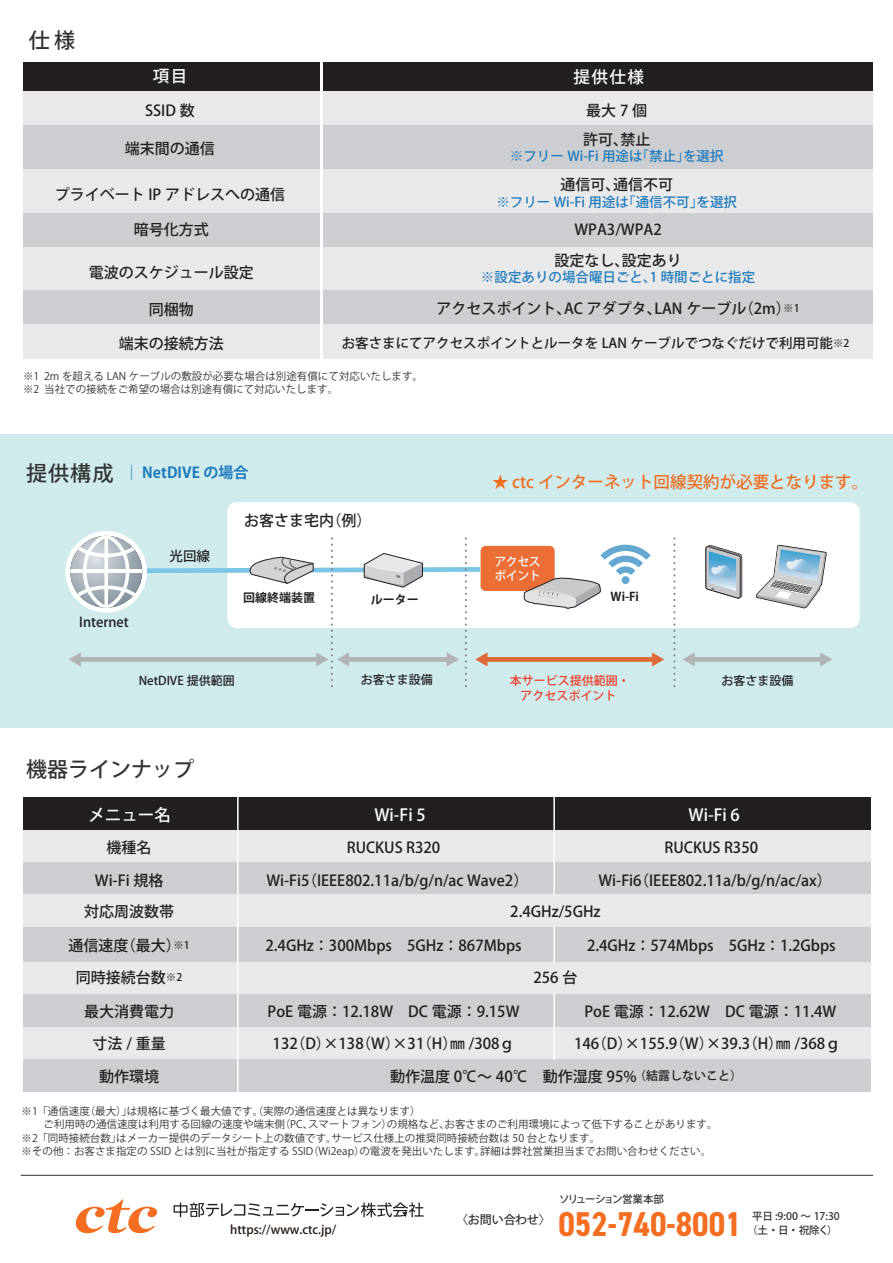
<style>
.page{position:relative;width:893px;height:1263px;background:#fff}
.page>*{position:absolute;margin:0;border:0;box-sizing:border-box;transform-origin:0 0}
.t1{font:700 condensed 34.5px "DIN2014";color:#f36e21}
.t2{font:500 21px "Koz Go Pro";color:#333334}
.t3{font:500 16.5px "Koz Go Pro";color:#f36e21}
.t4{font:500 16.5px "Koz Go Pro";color:#fff}
.t5{font:500 15px "Koz Go Pro";color:#231f20}
.t6{font:700 15px "Koz Go Pro";color:#1e7bbd}
.t7{font:500 13.5px "Koz Go Pro";color:#1e7bbd}
.t8{font:500 13.5px "Koz Go Pro";color:#231f20}
.t9{font:500 12px "Koz Go Pro";color:#231f20}
.t10{font:500 12px "Koz Go Pro";color:#221713}
.t11{font:500 12px "Koz Go Pro";color:#ef3e29}
.t12{font:700 12px "Koz Go Pro";color:#231f20}
.t13{font:500 12px/13.5px "Koz Go Pro";letter-spacing:-.05em;color:#fff}
.t14{font:500 12px "Koz Go Pro";letter-spacing:-.01em;color:#333334}
.t15{font:10.5px/13.5px "Koz Go Pro";color:#333334}
.t16{font:500 10.5px/13.5px "Koz Go Pro";color:#323334;text-align:center}
.t17{font:500 10.5px "Koz Go Pro";letter-spacing:-.085em;color:#303333}
.s1{font-size:10.5px}
.s2{font-size:12px}
</style>
<div class="page">
<div style="left:0;top:434px;width:893px;height:293px;background:#d0ebec"></div>
<div style="left:227px;top:502px;width:633px;height:126px;background:#fff;border-radius:9px"></div>
<div style="left:23px;top:62px;width:296px;height:30px;background:#231f20"></div>
<div style="left:323px;top:62px;width:549px;height:30px;background:#231f20"></div>
<div style="left:23px;top:92px;width:296px;height:34px;background:#eae9e9"></div>
<div style="left:323px;top:92px;width:549px;height:34px;background:#eae9e9"></div>
<div style="left:23px;top:126px;width:296px;height:43px;background:#cdced1"></div>
<div style="left:323px;top:126px;width:549px;height:43px;background:#cdced1"></div>
<div style="left:23px;top:169px;width:296px;height:44px;background:#eae9e9"></div>
<div style="left:323px;top:169px;width:549px;height:44px;background:#eae9e9"></div>
<div style="left:23px;top:213px;width:296px;height:34px;background:#cdced1"></div>
<div style="left:323px;top:213px;width:549px;height:34px;background:#cdced1"></div>
<div style="left:23px;top:247px;width:296px;height:44px;background:#eae9e9"></div>
<div style="left:323px;top:247px;width:549px;height:44px;background:#eae9e9"></div>
<div style="left:23px;top:291px;width:296px;height:34px;background:#cdced1"></div>
<div style="left:323px;top:291px;width:549px;height:34px;background:#cdced1"></div>
<div style="left:23px;top:325px;width:296px;height:34px;background:#eae9e9"></div>
<div style="left:323px;top:325px;width:549px;height:34px;background:#eae9e9"></div>
<div style="left:23px;top:797px;width:215px;height:33px;background:#231f20"></div>
<div style="left:238px;top:797px;width:316px;height:33px;background:#231f20"></div>
<div style="left:554px;top:797px;width:316px;height:33px;background:#231f20"></div>
<div style="left:23px;top:830px;width:215px;height:32px;background:#eae9e9"></div>
<div style="left:238px;top:830px;width:316px;height:32px;background:#eae9e9"></div>
<div style="left:554px;top:830px;width:316px;height:32px;background:#eae9e9"></div>
<div style="left:23px;top:862px;width:215px;height:33px;background:#cdced1"></div>
<div style="left:238px;top:862px;width:316px;height:33px;background:#cdced1"></div>
<div style="left:554px;top:862px;width:316px;height:33px;background:#cdced1"></div>
<div style="left:23px;top:895px;width:215px;height:32px;background:#eae9e9"></div>
<div style="left:238px;top:895px;width:632px;height:32px;background:#eae9e9"></div>
<div style="left:23px;top:927px;width:215px;height:35px;background:#cdced1"></div>
<div style="left:238px;top:927px;width:316px;height:35px;background:#cdced1"></div>
<div style="left:554px;top:927px;width:316px;height:35px;background:#cdced1"></div>
<div style="left:23px;top:962px;width:215px;height:33px;background:#eae9e9"></div>
<div style="left:238px;top:962px;width:632px;height:33px;background:#eae9e9"></div>
<div style="left:23px;top:995px;width:215px;height:32px;background:#cdced1"></div>
<div style="left:238px;top:995px;width:316px;height:32px;background:#cdced1"></div>
<div style="left:554px;top:995px;width:316px;height:32px;background:#cdced1"></div>
<div style="left:23px;top:1027px;width:215px;height:32px;background:#eae9e9"></div>
<div style="left:238px;top:1027px;width:316px;height:32px;background:#eae9e9"></div>
<div style="left:554px;top:1027px;width:316px;height:32px;background:#eae9e9"></div>
<div style="left:23px;top:1059px;width:215px;height:33px;background:#cdced1"></div>
<div style="left:238px;top:1059px;width:632px;height:33px;background:#cdced1"></div>
<hr style="left:237px;top:797px;width:2px;height:296px;background:#fff">
<hr style="left:553px;top:797px;width:2px;height:98px;background:#fff">
<hr style="left:553px;top:926px;width:2px;height:37px;background:#fff">
<hr style="left:553px;top:994px;width:2px;height:66px;background:#fff">
<svg style="left:673px;top:538px;width:2px;height:149px"></svg>
<div style="left:693px;top:657px;width:129px;height:5px;background:#b1b3b5"></div>
<svg style="left:683px;top:652px;width:12px;height:14px"></svg>
<svg style="left:820px;top:652px;width:12px;height:14px"></svg>
<div style="left:485px;top:657px;width:169px;height:5px;background:#dd6a37"></div>
<svg style="left:652px;top:652px;width:12px;height:14px"></svg>
<div style="left:65px;top:531px;width:82px;height:82px;background:#fff;border-radius:50%"></div>
<svg style="left:705px;top:545px;width:37px;height:54px;background:#a2bac9"></svg>
<svg style="left:756px;top:545px;width:71px;height:63px"></svg>
<div style="left:481px;top:546px;width:74px;height:45px;background:#eb6e36;border-radius:5px"></div>
<svg style="left:69px;top:536px;width:418px;height:151px"></svg>
<svg style="left:524px;top:545px;width:127px;height:64px"></svg>
<hr style="left:21px;top:1175px;width:852px;height:1px;background:#333334">
<svg style="left:174px;top:1202px;width:250px;height:15px"></svg>
<svg style="left:75px;top:1199px;width:83px;height:35px"></svg>
<h2 class="t2" style="left:29px;top:27px;width:48px">仕様</h2>
<p class="t4" style="left:153px;top:66px;width:36px">項目</p>
<p class="t4" style="left:573px;top:66px;width:72px">提供仕様</p>
<p class="t5" style="left:145px;top:101px;width:51px">SSID 数</p>
<p class="t5" style="left:586px;top:101px;width:62px">最大7個</p>
<p class="t5" style="left:125px;top:139px;width:91px">端末間の通信</p>
<p class="t5" style="left:583px;top:129px;width:69px">許可、禁止</p>
<p class="t7" style="left:510px;top:147px;width:215px">※フリー Wi-Fi 用途は「禁止」を選択</p>
<p class="t5" style="left:55px;top:185px;width:232px">プライベート IP アドレスへの通信</p>
<p class="t5" style="left:560px;top:175px;width:114px">通信可、通信不可</p>
<p class="t7" style="left:496px;top:193px;width:242px">※フリー Wi-Fi 用途は「通信不可」を選択</p>
<p class="t5" style="left:134px;top:220px;width:76px">暗号化方式</p>
<p class="t5" style="left:574px;top:220px;width:89px">WPA3/WPA2</p>
<p class="t5" style="left:89px;top:263px;width:167px">電波のスケジュール設定</p>
<p class="t5" style="left:554px;top:251px;width:129px">設定なし、設定あり</p>
<p class="t7" style="left:481px;top:269px;width:276px">※設定ありの場合曜日ごと、1 時間ごとに指定</p>
<p class="t5" style="left:149px;top:299px;width:46px">同梱物</p>
<p class="t5" style="left:436px;top:299px;width:365px">アクセスポイント、AC アダプタ、LAN ケーブル（2m）<span class="s1">※1</span></p>
<p class="t5" style="left:119px;top:333px;width:106px">端末の接続方法</p>
<p class="t8" style="left:342px;top:334px;width:509px">お客さまにてアクセスポイントとルータを LAN ケーブルでつなぐだけで利用可能<span class="s1">※2</span></p>
<p class="t15" style="left:23px;top:369px;width:401px">※1 2m を超える LAN ケーブルの敷設が必要な場合は別途有償にて対応いたします。※2 当社での接続をご希望の場合は別途有償にて対応いたします。</p>
<h2 class="t2" style="left:26px;top:459px;width:89px">提供構成</h2>
<p class="t3" style="left:492px;top:471px;width:378px">★ ctc インターネット回線契約が必要となります。</p>
<p class="t6" style="left:124px;top:463px;width:126px">｜ NetDIVE の場合</p>
<p class="t8" style="left:79px;top:613px;width:51px">Internet</p>
<p class="t8" style="left:170px;top:547px;width:42px">光回線</p>
<p class="t5" style="left:244px;top:511px;width:129px">お客さま宅内（例）</p>
<p class="t13" style="left:495px;top:556px;width:48px">アクセスポイント</p>
<p class="t12" style="left:243px;top:590px;width:73px">回線終端装置</p>
<p class="t12" style="left:611px;top:589px;width:30px">Wi-Fi</p>
<p class="t12" style="left:371px;top:592px;width:50px">ルーター</p>
<p class="t9" style="left:139px;top:672px;width:98px">NetDIVE 提供範囲</p>
<p class="t9" style="left:361px;top:672px;width:73px">お客さま設備</p>
<p class="t11" style="left:510px;top:672px;width:122px">本サービス提供範囲・</p>
<p class="t9" style="left:721px;top:673px;width:73px">お客さま設備</p>
<p class="t11" style="left:520px;top:687px;width:97px">アクセスポイント</p>
<h2 class="t2" style="left:26px;top:756px;width:169px">機器ラインナップ</h2>
<p class="t4" style="left:88px;top:804px;width:84px">メニュー名</p>
<p class="t4" style="left:374px;top:804px;width:53px">Wi-Fi 5</p>
<p class="t4" style="left:688px;top:804px;width:53px">Wi-Fi 6</p>
<p class="t5" style="left:107px;top:838px;width:46px">機種名</p>
<p class="t5" style="left:347px;top:838px;width:95px">RUCKUS R320</p>
<p class="t5" style="left:665px;top:838px;width:95px">RUCKUS R350</p>
<p class="t5" style="left:95px;top:871px;width:70px">Wi-Fi 規格</p>
<p class="t5" style="left:266px;top:871px;width:263px">Wi-Fi5（IEEE802.11a/b/g/n/ac Wave2）</p>
<p class="t5" style="left:598px;top:871px;width:235px">Wi-Fi6（IEEE802.11a/b/g/n/ac/ax）</p>
<p class="t5" style="left:84px;top:901px;width:91px">対応周波数帯</p>
<p class="t5" style="left:510px;top:901px;width:92px">2.4GHz/5GHz</p>
<p class="t5" style="left:68px;top:935px;width:123px">通信速度（最大）<span class="s1">※1</span></p>
<p class="t5" style="left:265px;top:935px;width:258px">2.4GHz：300Mbps　5GHz：867Mbps</p>
<p class="t5" style="left:587px;top:935px;width:250px">2.4GHz：574Mbps　5GHz：1.2Gbps</p>
<p class="t5" style="left:76px;top:968px;width:108px">同時接続台数<span class="s1">※2</span></p>
<p class="t5" style="left:533px;top:968px;width:46px">256 台</p>
<p class="t5" style="left:84px;top:1002px;width:91px">最大消費電力</p>
<p class="t5" style="left:268px;top:1002px;width:253px">PoE 電源：12.18W　DC 電源：9.15W</p>
<p class="t5" style="left:584px;top:1002px;width:253px">PoE 電源：12.62W　DC 電源：11.4W</p>
<p class="t5" style="left:93px;top:1034px;width:75px">寸法 / 重量</p>
<p class="t5" style="left:273px;top:1034px;width:244px">132（D）×138（W）×31（H）㎜ /308ｇ</p>
<p class="t5" style="left:574px;top:1034px;width:268px">146（D）×155.9（W）×39.3（H）㎜ /368ｇ</p>
<p class="t5" style="left:99px;top:1066px;width:61px">動作環境</p>
<p class="t5" style="left:390px;top:1066px;width:353px">動作温度 0℃～ 40℃　動作湿度 95% <span class="s2">（結露しないこと）</span></p>
<p class="t15" style="left:22px;top:1104px;width:401px">※1 「通信速度（最大）」は規格に基づく最大値です。（実際の通信速度とは異なります）</p>
<p class="t15" style="left:44px;top:1118px;width:676px">ご利用時の通信速度は利用する回線の速度や端末側（PC、スマートフォン）の規格など、お客さまのご利用環境によって低下することがあります。</p>
<p class="t15" style="left:22px;top:1131px;width:580px">※2 「同時接続台数」はメーカー提供のデータシート上の数値です。サービス仕様上の推奨同時接続台数は 50 台となります。</p>
<p class="t15" style="left:22px;top:1145px;width:691px">※その他：お客さま指定の SSID とは別に当社が指定する SSID（Wi2eap）の電波を発出いたします。詳細は弊社営業担当までお問い合わせください。</p>
<p class="t17" style="left:559px;top:1192px;width:107px">ソリューション営業本部</p>
<h1 class="t1" style="left:558px;top:1201px;width:185px">052-740-8001</h1>
<p class="t10" style="left:230px;top:1221px;width:108px">https://www.ctc.jp/</p>
<p class="t16" style="left:747px;top:1210px;width:94px">平日 :9:00 ～ 17:30（土・日・祝除く）</p>
<p class="t14" style="left:456px;top:1212px;width:96px">〈お問い合わせ〉</p>
</div>
